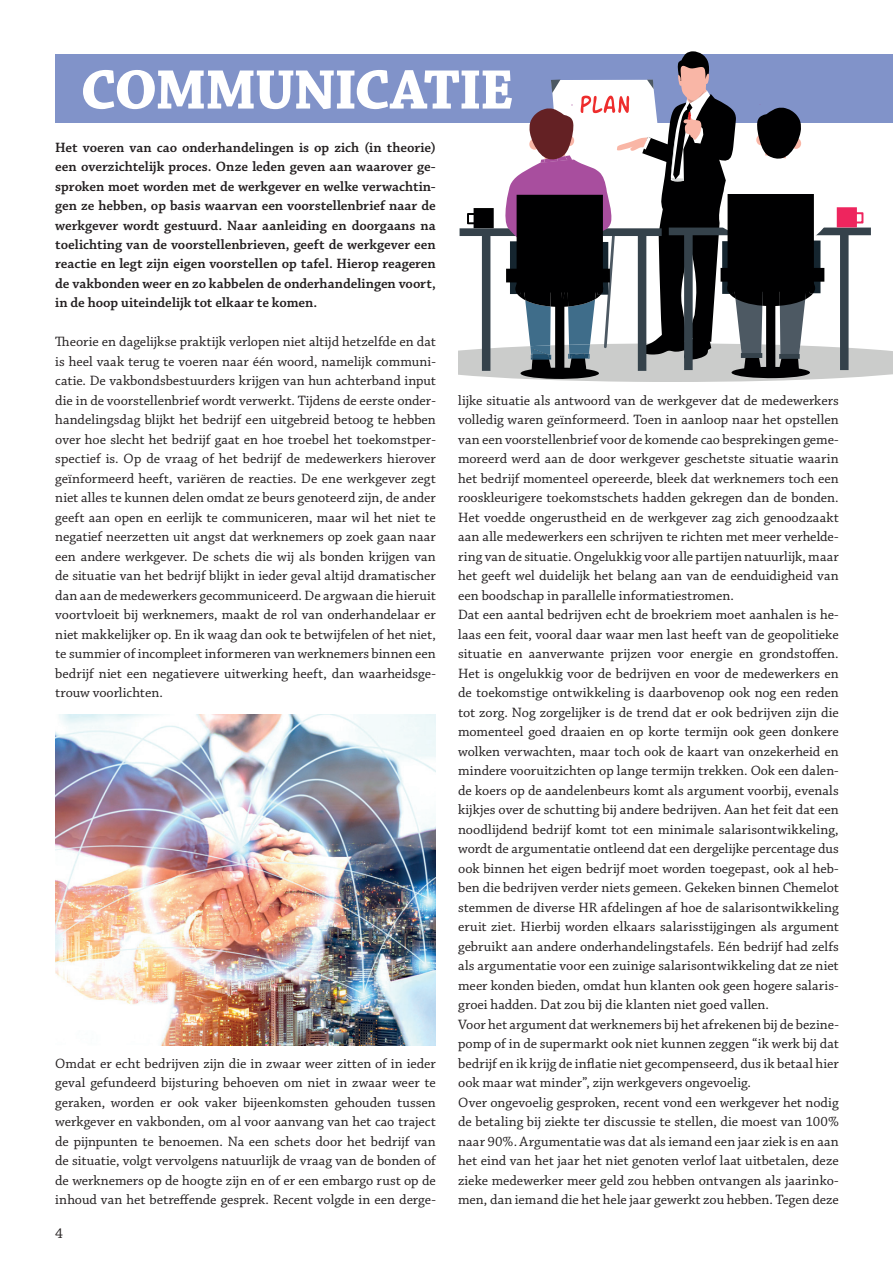
<style>
.page{position:relative;width:893px;height:1263px;background:#fff}
.page>*{position:absolute;margin:0;border:0;box-sizing:border-box;transform-origin:0 0}
.t1{font:700 58.5px "Chaparral Pro";letter-spacing:-.025em;color:#fff}
.t2{font:15px "Chaparral Pro";color:#231f20}
.t3{font:14.25px/19.5px "Chaparral Pro";color:#231f20;text-align:justify}
.t4{font:600 14.25px/19.5px "Chaparral Pro";color:#231f20;text-align:justify}
</style>
<div class="page">
<div style="left:55px;top:54px;width:838px;height:68px;background:#8193c9"></div>
<svg style="left:458px;top:51px;width:435px;height:331px"></svg>
<img style="left:55px;top:714px;width:381px;height:331px">
<h1 class="t1" style="left:80px;top:56px;width:435px">COMMUNICATIE</h1>
<p class="t4" style="left:55px;top:138px;width:382px">Het voeren van cao onderhandelingen is op zich (in theorie) een overzichtelijk proces. Onze leden geven aan waarover ge&shy;sproken moet worden met de werkgever en welke verwachtin&shy;gen ze hebben, op basis waarvan een voorstellenbrief naar de werkgever wordt gestuurd. Naar aanleiding en doorgaans na toelichting van de voorstellenbrieven, geeft de werkgever een reactie en legt zijn eigen voorstellen op tafel. Hierop reageren de vakbonden weer en zo kabbelen de onderhandelingen voort, in de hoop uiteindelijk tot elkaar te komen.</p>
<p class="t3" style="left:55px;top:333px;width:382px">Theorie en dagelijkse praktijk verlopen niet altijd hetzelfde en dat is heel vaak terug te voeren naar één woord, namelijk communi&shy;catie. De vakbondsbestuurders krijgen van hun achterband input die in de voorstellenbrief wordt verwerkt. Tijdens de eerste onder&shy;handelingsdag blijkt het bedrijf een uitgebreid betoog te hebben over hoe slecht het bedrijf gaat en hoe troebel het toekomstper&shy;spectief is. Op de vraag of het bedrijf de medewerkers hierover geïnformeerd heeft, variëren de reacties. De ene werkgever zegt niet alles te kunnen delen omdat ze beurs genoteerd zijn, de ander geeft aan open en eerlijk te communiceren, maar wil het niet te negatief neerzetten uit angst dat werknemers op zoek gaan naar een andere werkgever. De schets die wij als bonden krijgen van de situatie van het bedrijf blijkt in ieder geval altijd dramatischer dan aan de medewerkers gecommuniceerd. De argwaan die hieruit voortvloeit bij werknemers, maakt de rol van onderhandelaar er niet makkelijker op. En ik waag dan ook te betwijfelen of het niet, te summier of incompleet informeren van werknemers binnen een bedrijf niet een negatievere uitwerking heeft, dan waarheidsge&shy;trouw voorlichten.</p>
<p class="t3" style="left:458px;top:391px;width:382px;text-align:left">lijke situatie als antwoord van de werkgever dat de medewerkers volledig waren geïnformeerd. Toen in aanloop naar het opstellen van een voorstellenbrief voor de komende cao besprekingen geme&shy;moreerd werd aan de door werkgever geschetste situatie waarin het bedrijf momenteel opereerde, bleek dat werknemers toch een rooskleurigere toekomstschets hadden gekregen dan de bonden.<br>Het voedde ongerustheid en de werkgever zag zich genoodzaakt aan alle medewerkers een schrijven te richten met meer verhelde&shy;ring van de situatie. Ongelukkig voor alle partijen natuurlijk, maar het geeft wel duidelijk het belang aan van de eenduidigheid van een boodschap in parallelle informatiestromen.<br>Dat een aantal bedrijven echt de broekriem moet aanhalen is he&shy;laas een feit, vooral daar waar men last heeft van de geopolitieke situatie en aanverwante prijzen voor energie en grondstoffen.<br>Het is ongelukkig voor de bedrijven en voor de medewerkers en de toekomstige ontwikkeling is daarbovenop ook nog een reden tot zorg. Nog zorgelijker is de trend dat er ook bedrijven zijn die momenteel goed draaien en op korte termijn ook geen donkere wolken verwachten, maar toch ook de kaart van onzekerheid en mindere vooruitzichten op lange termijn trekken. Ook een dalen&shy;de koers op de aandelenbeurs komt als argument voorbij, evenals kijkjes over de schutting bij andere bedrijven. Aan het feit dat een noodlijdend bedrijf komt tot een minimale salarisontwikkeling, wordt de argumentatie ontleend dat een dergelijke percentage dus ook binnen het eigen bedrijf moet worden toegepast, ook al heb&shy;ben die bedrijven verder niets gemeen. Gekeken binnen Chemelot stemmen de diverse HR afdelingen af hoe de salarisontwikkeling eruit ziet. Hierbij worden elkaars salarisstijgingen als argument gebruikt aan andere onderhandelingstafels. Eén bedrijf had zelfs als argumentatie voor een zuinige salarisontwikkeling dat ze niet meer konden bieden, omdat hun klanten ook geen hogere salaris&shy;groei hadden. Dat zou bij die klanten niet goed vallen.<br>Voor het argument dat werknemers bij het afrekenen bij de bezine&shy;pomp of in de supermarkt ook niet kunnen zeggen “ik werk bij dat bedrijf en ik krijg de inflatie niet gecompenseerd, dus ik betaal hier ook maar wat minder”, zijn werkgevers ongevoelig.<br>Over ongevoelig gesproken, recent vond een werkgever het nodig de betaling bij ziekte ter discussie te stellen, die moest van 100% naar 90%. Argumentatie was dat als iemand een jaar ziek is en aan het eind van het jaar het niet genoten verlof laat uitbetalen, deze zieke medewerker meer geld zou hebben ontvangen als jaarinko&shy;men, dan iemand die het hele jaar gewerkt zou hebben. Tegen deze</p>
<p class="t3" style="left:55px;top:1054px;width:382px">Omdat er echt bedrijven zijn die in zwaar weer zitten of in ieder geval gefundeerd bijsturing behoeven om niet in zwaar weer te geraken, worden er ook vaker bijeenkomsten gehouden tussen werkgever en vakbonden, om al voor aanvang van het cao traject de pijnpunten te benoemen. Na een schets door het bedrijf van de situatie, volgt vervolgens natuurlijk de vraag van de bonden of de werknemers op de hoogte zijn en of er een embargo rust op de inhoud van het betreffende gesprek. Recent volgde in een derge-</p>
<p class="t2" style="left:55px;top:1225px;width:9px">4</p>
</div>
